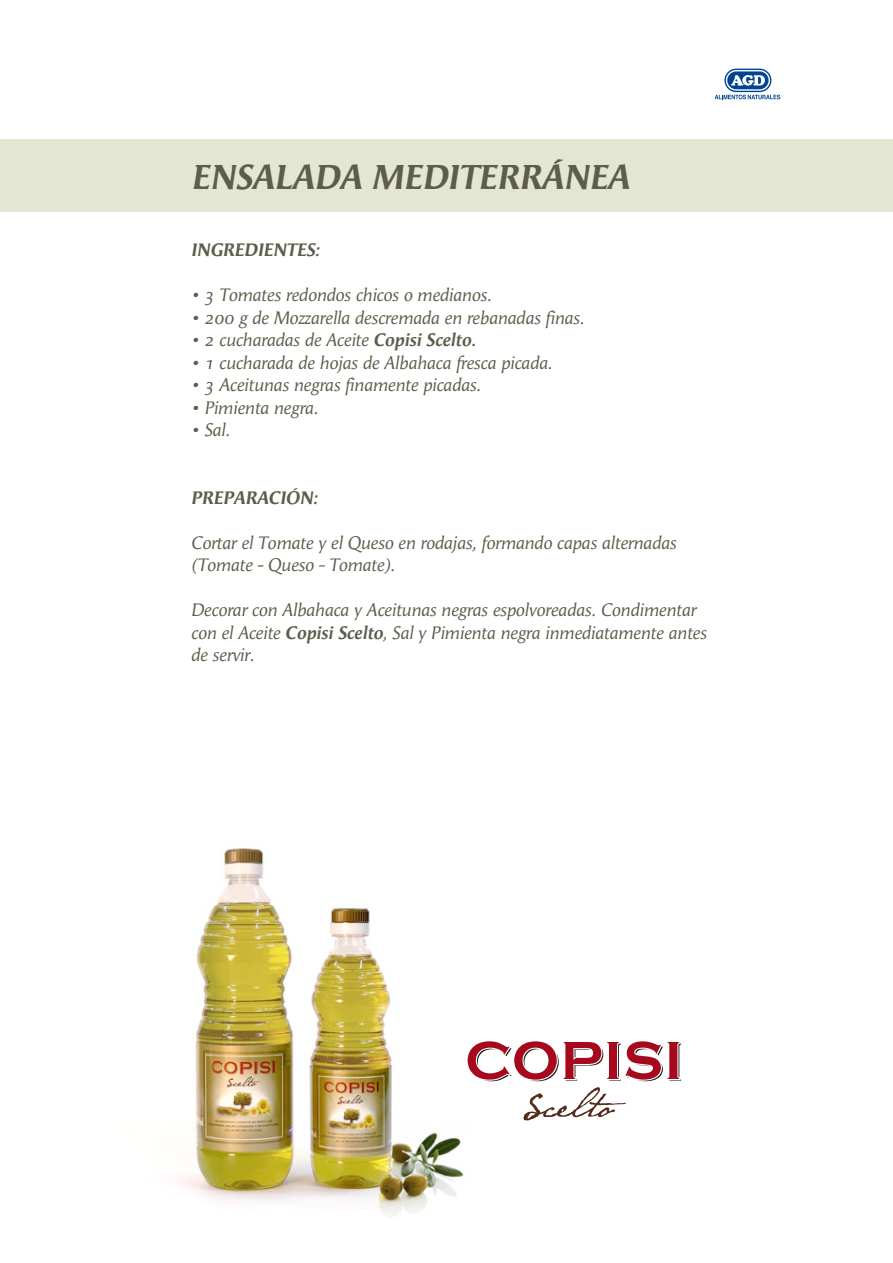
<style>
.page{position:relative;width:893px;height:1263px;background:#fff}
.page>*{position:absolute;margin:0;border:0;box-sizing:border-box;transform-origin:0 0}
.t1{font:34.5px "Angie Bold Italic OSF";letter-spacing:-.01em;color:#5e5d4c}
.t2{font:18px/22.5px "Angie Italic OSF";letter-spacing:-.01em;color:#5e5d4c}
.t3{font:18px "Angie Bold Italic OSF";letter-spacing:-.01em;color:#5e5d4c}
.s1{font-family:"Angie Bold Italic OSF"}
</style>
<div class="page">
<div style="left:0;top:139px;width:893px;height:73px;background:#e4e6d4"></div>
<svg style="left:724px;top:69px;width:47px;height:23px"></svg>
<svg style="left:726px;top:70px;width:44px;height:21px"></svg>
<div style="left:727px;top:71px;width:42px;height:18px;background:#004594;border-radius:9px"></div>
<svg style="left:731px;top:75px;width:34px;height:11px"></svg>
<svg style="left:715px;top:95px;width:65px;height:4px"></svg>
<img style="left:180px;top:848px;width:315px;height:369px">
<svg style="left:468px;top:1041px;width:213px;height:40px"></svg>
<svg style="left:523px;top:1087px;width:103px;height:34px"></svg>
<h1 class="t1" style="left:191px;top:158px;width:440px">ENSALADA MEDITERRÁNEA</h1>
<p class="t3" style="left:191px;top:240px;width:131px">INGREDIENTES:</p>
<p class="t2" style="left:191px;top:284px;width:302px">• 3 Tomates redondos chicos o medianos.</p>
<p class="t2" style="left:191px;top:307px;width:395px">• 200 g de Mozzarella descremada en rebanadas finas.</p>
<p class="t2" style="left:191px;top:329px;width:287px">• 2 cucharadas de Aceite <span class="s1">Copisi Scelto.</span></p>
<p class="t2" style="left:191px;top:352px;width:363px">• 1 cucharada de hojas de Albahaca fresca picada.</p>
<p class="t2" style="left:191px;top:374px;width:291px">• 3 Aceitunas negras finamente picadas.</p>
<p class="t2" style="left:191px;top:397px;width:129px">• Pimienta negra.</p>
<p class="t2" style="left:191px;top:419px;width:40px">• Sal.</p>
<p class="t3" style="left:191px;top:488px;width:128px">PREPARACIÓN:</p>
<p class="t2" style="left:191px;top:532px;width:487px">Cortar el Tomate y el Queso en rodajas, formando capas alternadas (Tomate - Queso - Tomate).</p>
<p class="t2" style="left:191px;top:599px;width:517px">Decorar con Albahaca y Aceitunas negras espolvoreadas. Condimentar con el Aceite <span class="s1">Copisi Scelto</span>, Sal y Pimienta negra inmediatamente antes de servir.</p>
</div>
